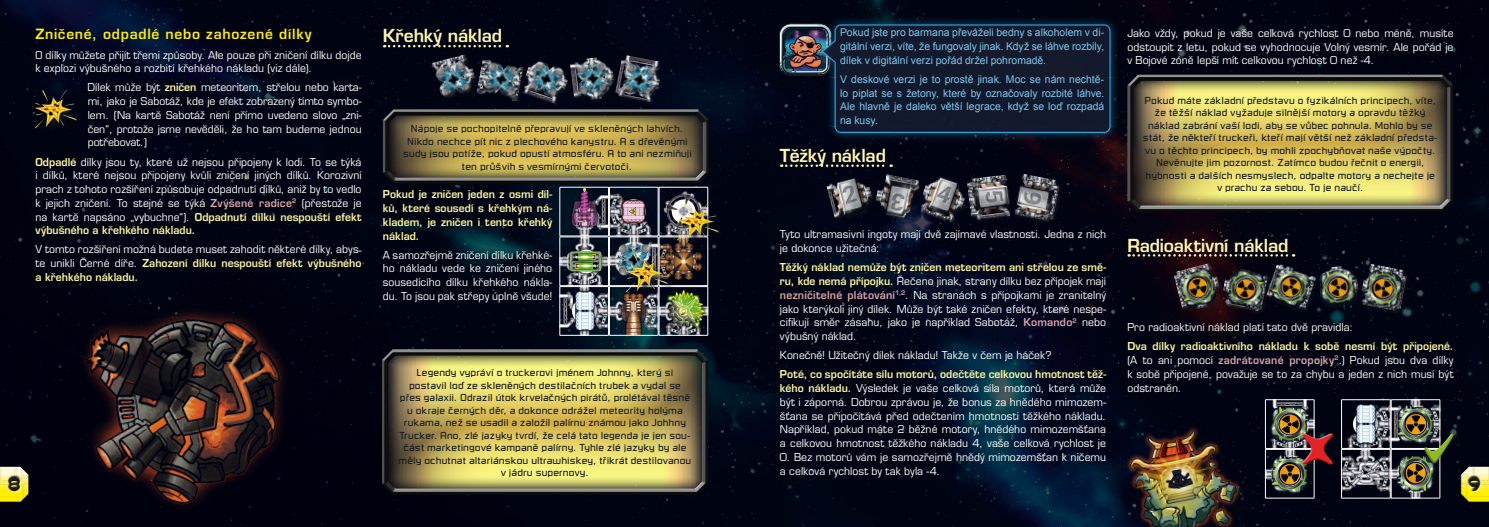
<style>
.page{position:relative;width:1489px;height:527px;background:#fff}
.page>*{position:absolute;margin:0;border:0;box-sizing:border-box;transform-origin:0 0}
.t1{font:500 21.25px "Amorpheus";color:#181a20}
.t2{font:600 17.5px "Eurostile CE";letter-spacing:-.015em;color:#fff6ab}
.t3{font:600 13.75px "Eurostile CE";letter-spacing:.055em;color:#ffef00}
.t4{font:500 10.62px/13.8px "Eurostile CE";letter-spacing:.005em;color:#fff;text-align:justify}
.t5{font:10.62px/13.8px "Arial";color:#7cc7ec;text-align:justify}
.t6{font:600 10.62px/13.8px "Eurostile CE";letter-spacing:.005em;color:#fff69d;text-align:justify}
.t7{font:500 10px/12.5px "Russell Square CE";letter-spacing:.01em;color:#181a20;text-align:center}
.s1{font-weight:600;color:#fff69d}
.s2{font-weight:600;color:#dda4ac}
</style>
<div class="page">
<img style="left:0;top:0;width:1488px;height:526px">
<img style="left:65px;top:288px;width:247px;height:238px">
<img style="left:1120px;top:418px;width:129px;height:108px">
<svg style="left:1460px;top:501px;width:28px;height:2px"></svg>
<svg style="left:0;top:465px;width:30px;height:38px"></svg>
<div style="left:7px;top:478px;width:15px;height:14px;background:#fff;opacity:.75"></div>
<div style="left:7px;top:475px;width:14px;height:13px;background:#181a20;opacity:.75"></div>
<img style="left:780px;top:15px;width:339px;height:127px">
<img style="left:18px;top:79px;width:70px;height:58px">
<svg style="left:384px;top:45px;width:124px;height:2px"></svg>
<div style="left:523px;top:62px;width:48px;height:46px;background:#181a20;opacity:.5"></div>
<img style="left:429px;top:53px;width:235px;height:53px">
<svg style="left:382px;top:108px;width:328px;height:4px"></svg>
<div style="left:382px;top:112px;width:328px;height:74px;background:#181a20;opacity:.75"></div>
<svg style="left:382px;top:348px;width:327px;height:4px"></svg>
<div style="left:382px;top:352px;width:327px;height:144px;background:#181a20;opacity:.75"></div>
<div style="left:920px;top:177px;width:48px;height:50px;background:#181a20;opacity:.5"></div>
<div style="left:1015px;top:173px;width:48px;height:52px;background:#010311"></div>
<svg style="left:781px;top:164px;width:279px;height:60px"></svg>
<div style="left:1361px;top:263px;width:50px;height:52px;background:#181a20;opacity:.5"></div>
<div style="left:1222px;top:267px;width:50px;height:48px;background:#181a20;opacity:.5"></div>
<img style="left:1128px;top:254px;width:280px;height:60px">
<svg style="left:1126px;top:74px;width:328px;height:4px"></svg>
<div style="left:1126px;top:78px;width:328px;height:136px;background:#181a20;opacity:.75"></div>
<img style="left:561px;top:188px;width:145px;height:145px">
<div style="left:559px;top:236px;width:50px;height:50px;border:1px solid #fff"></div>
<div style="left:559px;top:286px;width:50px;height:49px;border:1px solid #fff"></div>
<div style="left:609px;top:186px;width:49px;height:50px;border:1px solid #fff"></div>
<div style="left:559px;top:186px;width:50px;height:50px;border:1px solid #fff"></div>
<div style="left:609px;top:236px;width:49px;height:50px;border:1px solid #fff"></div>
<div style="left:609px;top:286px;width:49px;height:49px;border:1px solid #fff"></div>
<div style="left:658px;top:186px;width:50px;height:50px;border:1px solid #fff"></div>
<div style="left:658px;top:236px;width:50px;height:50px;border:1px solid #fff"></div>
<div style="left:658px;top:286px;width:50px;height:49px;border:1px solid #fff"></div>
<img style="left:659px;top:191px;width:70px;height:57px">
<img style="left:608px;top:242px;width:70px;height:58px">
<img style="left:1342px;top:401px;width:96px;height:95px">
<div style="left:1340px;top:399px;width:50px;height:49px;border:1px solid #fff"></div>
<img style="left:1396px;top:403px;width:38px;height:41px">
<div style="left:1390px;top:399px;width:50px;height:49px;border:1px solid #fff"></div>
<img style="left:1266px;top:401px;width:46px;height:95px">
<img style="left:1269px;top:405px;width:40px;height:37px">
<div style="left:1264px;top:399px;width:50px;height:49px;border:1px solid #fff"></div>
<div style="left:1340px;top:448px;width:50px;height:50px;border:1px solid #fff"></div>
<img style="left:1395px;top:454px;width:22px;height:38px">
<div style="left:1390px;top:448px;width:50px;height:50px;border:1px solid #fff"></div>
<img style="left:1270px;top:453px;width:38px;height:40px">
<div style="left:1264px;top:448px;width:50px;height:50px;border:1px solid #fff"></div>
<img style="left:1417px;top:423px;width:71px;height:78px">
<svg style="left:1301px;top:432px;width:33px;height:34px"></svg>
<p class="t5" style="left:840px;top:26px;width:266px">Pokud jste pro barmana převáželi bedny s alkoholem v di&shy;gitální verzi, víte, že fungovaly jinak. Když se láhve rozbily, dílek v digitální verzi pořád držel pohromadě.</p>
<p class="t5" style="left:840px;top:72px;width:265px">V deskové verzi je to prostě jinak. Moc se nám nechtě&shy;lo piplat se s žetony, které by označovaly rozbité láhve.<br>Ale hlavně je daleko větší legrace, když se loď rozpadá na kusy.</p>
<h2 class="t2" style="left:780px;top:144px;width:108px">Těžký náklad</h2>
<p class="t4" style="left:1127px;top:26px;width:327px">Jako vždy, pokud je vaše celková rychlost 0 nebo méně, musíte odstoupit z letu, pokud se vyhodnocuje Volný vesmír. Ale pořád je v Bojové zóně lepší mít celkovou rychlost 0 než −4.</p>
<p class="t3" style="left:35px;top:26px;width:278px">Zničené, odpadlé nebo zahozené dílky</p>
<p class="t4" style="left:35px;top:48px;width:327px">O dílky můžete přijít třemi způsoby. Ale pouze při zničení dílku dojde k explozi výbušného a rozbití křehkého nákladu (viz dále).</p>
<p class="t4" style="left:88px;top:80px;width:275px">Dílek může být <span class="s1">zničen</span> meteoritem, střelou nebo karta&shy;mi, jako je Sabotáž, kde je efekt zobrazený tímto symbo&shy;lem. (Na kartě Sabotáž není přímo uvedeno slovo „zni&shy;čen“, protože jsme nevěděli, že ho tam budeme jednou potřebovat.)</p>
<p class="t4" style="left:35px;top:155px;width:327px"><span class="s1">Odpadlé</span> dílky jsou ty, které už nejsou připojeny k lodi. To se týká i dílků, které nejsou připojeny kvůli zničení jiných dílků. Korozivní prach z tohoto rozšíření způsobuje odpadnutí dílků, aniž by to vedlo k jejich zničení. To stejné se týká <span class="s2">Zvýšené radice</span><sup>2</sup> (přestože je na kartě napsáno „vybuchne“). <span class="s1">Odpadnutí dílku nespouští efekt výbušného a křehkého nákladu.</span></p>
<p class="t4" style="left:35px;top:242px;width:327px">V tomto rozšíření možná budete muset zahodit některé dílky, abys&shy;te unikli Černé díře. <span class="s1">Zahození dílku nespouští efekt výbušného a křehkého nákladu.</span></p>
<h2 class="t2" style="left:383px;top:25px;width:121px">Křehký náklad</h2>
<p class="t7" style="left:1142px;top:93px;width:296px">Pokud máte základní představu o fyzikálních principech, víte, že těžší náklad vyžaduje silnější motory a opravdu těžký náklad zabrání vaší lodi, aby se vůbec pohnula. Mohlo by se stát, že někteří truckeři, kteří mají větší než základní předsta&shy;vu o těchto principech, by mohli zpochybňovat naše výpočty.<br>Nevěnujte jim pozornost. Zatímco budou řečnit o energii, hybnosti a dalších nesmyslech, odpalte motory a nechejte je v prachu za sebou. To je naučí.</p>
<p class="t7" style="left:403px;top:121px;width:290px">Nápoje se pochopitelně přepravují ve skleněných lahvích.<br>Nikdo nechce pít nic z plechového kanystru. A s dřevěnými sudy jsou potíže, pokud opustí atmosféru. A to ani nezmiňuji ten průšvih s vesmírnými červotoči.</p>
<p class="t6" style="left:383px;top:187px;width:171px">Pokud je zničen jeden z osmi díl&shy;ků, které sousedí s křehkým ná&shy;kladem, je zničen i tento křehký náklad.</p>
<p class="t4" style="left:383px;top:248px;width:171px">A samozřejmě zničení dílku křehké&shy;ho nákladu vede ke zničení jiného sousedícího dílku křehkého nákla&shy;du. To jsou pak střepy úplně všude!</p>
<p class="t4" style="left:780px;top:227px;width:327px">Tyto ultramasivní ingoty mají dvě zajímavé vlastnosti. Jedna z nich je dokonce užitečná:</p>
<p class="t4" style="left:780px;top:260px;width:327px"><span class="s1">Těžký náklad nemůže být zničen meteoritem ani střelou ze smě&shy;ru, kde nemá přípojku.</span> Řečeno jinak, strany dílku bez přípojek mají <span class="s2">nezničitelné plátování</span><sup>1,2</sup>. Na stranách s přípojkami je zranitelný jako kterýkoli jiný dílek. Může být také zničen efekty, které nespe&shy;cifikují směr zásahu, jako je například Sabotáž, <span class="s2">Komando</span><sup>2</sup> nebo výbušný náklad.</p>
<p class="t4" style="left:780px;top:348px;width:273px">Konečně! Užitečný dílek nákladu! Takže v čem je háček?</p>
<p class="t4" style="left:780px;top:367px;width:327px"><span class="s1">Poté, co spočítáte sílu motorů, odečtěte celkovou hmotnost těž&shy;kého nákladu.</span> Výsledek je vaše celková síla motorů, která může být i záporná. Dobrou zprávou je, že bonus za hnědého mimozem&shy;šťana se připočítává před odečtením hmotnosti těžkého nákladu.<br>Například, pokud máte 2 běžné motory, hnědého mimozemšťana a celkovou hmotnost těžkého nákladu 4, vaše celková rychlost je</p>
<p class="t4" style="left:780px;top:449px;width:327px">0. Bez motorů vám je samozřejmě hnědý mimozemšťan k ničemu a celková rychlost by tak byla −4.</p>
<h2 class="t2" style="left:1127px;top:234px;width:163px">Radioaktivní náklad</h2>
<p class="t4" style="left:1127px;top:320px;width:227px">Pro radioaktivní náklad platí tato dvě pravidla:</p>
<p class="t4" style="left:1127px;top:339px;width:327px"><span class="s1">Dva dílky radioaktivního nákladu k sobě nesmí být připojené. </span>(A to ani pomocí <span class="s2">zadrátované propojky</span><sup>2</sup>.) Pokud jsou dva dílky k sobě připojené, považuje se to za chybu a jeden z nich musí být odstraněn.</p>
<p class="t7" style="left:398px;top:365px;width:294px">Legendy vypráví o truckerovi jménem Johnny, který si postavil loď ze skleněných destilačních trubek a vydal se přes galaxii. Odrazil útok krvelačných pirátů, prolétával těsně u okraje černých děr, a dokonce odrážel meteority holýma rukama, než se usadil a založil palírnu známou jako Johhny Trucker. Ano, zlé jazyky tvrdí, že celá tato legenda je jen sou&shy;část marketingové kampaně palírny. Tyhle zlé jazyky by ale měly ochutnat altariánskou ultrawhiskey, třikrát destilovanou v jádru supernovy.</p>
<h1 class="t1" style="left:8px;top:470px;width:14px">8</h1>
<h1 class="t1" style="left:1468px;top:470px;width:13px">9</h1>
</div>
